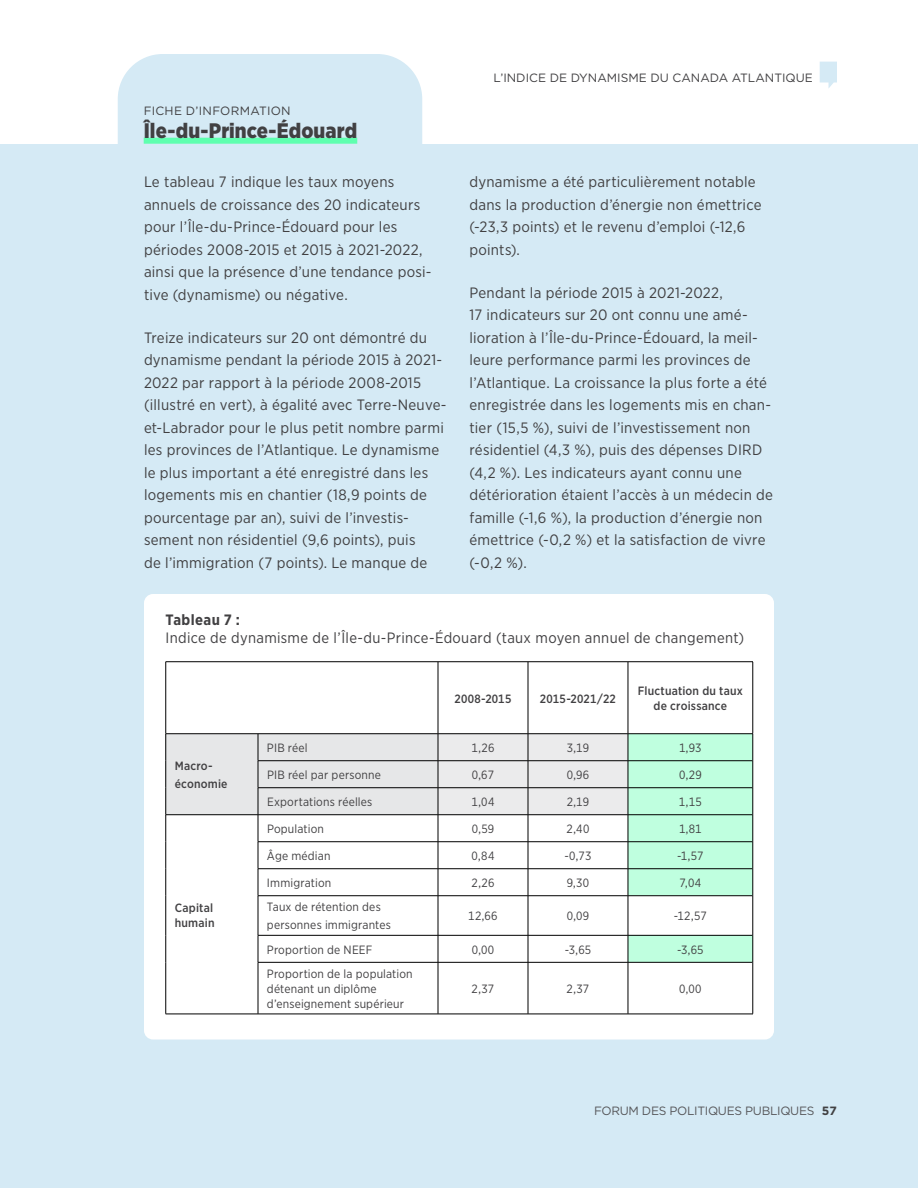
<style>
.page{position:relative;width:918px;height:1188px;background:#fff}
.page>*{position:absolute;margin:0;border:0;box-sizing:border-box;transform-origin:0 0}
.t1{font:900 21px "Gotham Narrow";letter-spacing:.005em;color:#414042}
.t2{font:15px/22.5px "Gotham Narrow";letter-spacing:.015em;color:#414042}
.t3{font:700 15px "Gotham Narrow";letter-spacing:.03em;color:#414042}
.t4{font:12px/15px "Gotham Narrow";letter-spacing:.015em;color:#414042}
.t5{font:500 12px/15px "Gotham Narrow";letter-spacing:.02em;color:#414042}
.t6{font:12px "Gotham";color:#414042}
.t7{font:12px "Gotham";letter-spacing:-.025em;color:#565659}
.t8{font:12px "Gotham";letter-spacing:.025em;color:#414042}
.s1{font-weight:700;color:#414042}
</style>
<div class="page">
<svg style="left:820px;top:62px;width:17px;height:26px"></svg>
<div style="left:0;top:144px;width:918px;height:1044px;background:#d5eaf5"></div>
<div style="left:118px;top:54px;width:304px;height:90px;background:#d5eaf5"></div>
<div style="left:144px;top:138px;width:213px;height:6px;background:#5fffaf"></div>
<div style="left:144px;top:594px;width:630px;height:446px;background:#fff;border-radius:9px"></div>
<div style="left:166px;top:734px;width:92px;height:81px;background:#e6e7e8"></div>
<svg style="left:166px;top:815px;width:587px;height:199px"></svg>
<div style="left:628px;top:935px;width:125px;height:27px;background:#bfffdf"></div>
<hr style="left:166px;top:661px;width:92px;height:1px;background:#000">
<hr style="left:165px;top:662px;width:1px;height:72px;background:#000">
<hr style="left:258px;top:661px;width:180px;height:1px;background:#000">
<hr style="left:438px;top:661px;width:90px;height:1px;background:#000">
<hr style="left:438px;top:662px;width:1px;height:72px;background:#000">
<hr style="left:528px;top:661px;width:100px;height:1px;background:#000">
<hr style="left:528px;top:662px;width:1px;height:72px;background:#000">
<hr style="left:628px;top:661px;width:125px;height:1px;background:#000">
<hr style="left:628px;top:662px;width:1px;height:72px;background:#000">
<hr style="left:753px;top:662px;width:1px;height:72px;background:#000">
<hr style="left:166px;top:733px;width:92px;height:1px;background:#000">
<hr style="left:258px;top:733px;width:180px;height:1px;background:#000">
<hr style="left:438px;top:733px;width:90px;height:1px;background:#000">
<hr style="left:528px;top:733px;width:100px;height:1px;background:#000">
<hr style="left:628px;top:733px;width:125px;height:1px;background:#000">
<hr style="left:528px;top:896px;width:1px;height:39px;background:#000">
<hr style="left:438px;top:935px;width:90px;height:1px;background:#000">
<hr style="left:528px;top:935px;width:100px;height:1px;background:#000">
<svg style="left:528px;top:936px;width:1px;height:26px"></svg>
<hr style="left:628px;top:935px;width:125px;height:1px;background:#000">
<hr style="left:438px;top:962px;width:90px;height:1px;background:#000">
<hr style="left:528px;top:962px;width:100px;height:1px;background:#000">
<hr style="left:528px;top:963px;width:1px;height:51px;background:#000">
<hr style="left:628px;top:962px;width:125px;height:1px;background:#000">
<hr style="left:438px;top:1014px;width:90px;height:1px;background:#000">
<hr style="left:528px;top:1014px;width:100px;height:1px;background:#000">
<hr style="left:628px;top:1014px;width:125px;height:1px;background:#000">
<hr style="left:628px;top:896px;width:1px;height:39px;background:#000">
<hr style="left:753px;top:896px;width:1px;height:39px;background:#000">
<svg style="left:628px;top:936px;width:1px;height:26px"></svg>
<svg style="left:753px;top:935px;width:1px;height:27px"></svg>
<hr style="left:628px;top:963px;width:1px;height:51px;background:#000">
<hr style="left:753px;top:962px;width:1px;height:52px;background:#000">
<hr style="left:166px;top:814px;width:92px;height:1px;background:#000">
<svg style="left:165px;top:734px;width:1px;height:162px"></svg>
<hr style="left:165px;top:896px;width:1px;height:39px;background:#000">
<svg style="left:165px;top:935px;width:1px;height:27px"></svg>
<hr style="left:165px;top:962px;width:1px;height:52px;background:#000">
<hr style="left:166px;top:1014px;width:92px;height:1px;background:#000">
<svg style="left:258px;top:734px;width:496px;height:162px"></svg>
<hr style="left:258px;top:895px;width:180px;height:1px;background:#000">
<hr style="left:258px;top:896px;width:1px;height:39px;background:#000">
<hr style="left:438px;top:896px;width:1px;height:39px;background:#000">
<hr style="left:258px;top:935px;width:180px;height:1px;background:#000">
<svg style="left:258px;top:936px;width:1px;height:26px"></svg>
<svg style="left:438px;top:936px;width:1px;height:26px"></svg>
<hr style="left:258px;top:962px;width:180px;height:1px;background:#000">
<hr style="left:258px;top:963px;width:1px;height:51px;background:#000">
<hr style="left:438px;top:963px;width:1px;height:51px;background:#000">
<hr style="left:258px;top:1014px;width:180px;height:1px;background:#000">
<p class="t8" style="left:144px;top:103px;width:149px">FICHE D’INFORMATION</p>
<h1 class="t1" style="left:144px;top:116px;width:215px">Île-du-Prince-Édouard</h1>
<p class="t2" style="left:144px;top:171px;width:289px">Le tableau 7 indique les taux moyens annuels de croissance des 20 indicateurs pour l’Île-du-Prince-Édouard pour les périodes 2008-2015 et 2015 à 2021-2022, ainsi que la présence d’une tendance posi&shy;tive (dynamisme) ou négative.</p>
<p class="t2" style="left:144px;top:326px;width:304px">Treize indicateurs sur 20 ont démontré du dynamisme pendant la période 2015 à 2021- 2022 par rapport à la période 2008-2015 (illustré en vert), à égalité avec Terre-Neuve&shy;et-Labrador pour le plus petit nombre parmi les provinces de l’Atlantique. Le dynamisme le plus important a été enregistré dans les logements mis en chantier (18,9 points de pourcentage par an), suivi de l’investis&shy;sement non résidentiel (9,6 points), puis<br>de l’immigration (7 points). Le manque de</p>
<p class="t6" style="left:493px;top:70px;width:321px">L’INDICE DE DYNAMISME DU CANADA ATLANTIQUE</p>
<p class="t2" style="left:470px;top:171px;width:294px">dynamisme a été particulièrement notable dans la production d’énergie non émettrice (-23,3 points) et le revenu d’emploi (-12,6 points).</p>
<p class="t2" style="left:470px;top:281px;width:305px">Pendant la période 2015 à 2021-2022,<br>17 indicateurs sur 20 ont connu une amé&shy;lioration à l’Île-du-Prince-Édouard, la meil&shy;leure performance parmi les provinces de l’Atlantique. La croissance la plus forte a été enregistrée dans les logements mis en chan&shy;tier (15,5 %), suivi de l’investissement non résidentiel (4,3 %), puis des dépenses DIRD (4,2 %). Les indicateurs ayant connu une détérioration étaient l’accès à un médecin de famille (-1,6 %), la production d’énergie non émettrice (-0,2 %) et la satisfaction de vivre (-0,2 %).</p>
<p class="t3" style="left:166px;top:610px;width:76px">Tableau 7 :</p>
<p class="t2" style="left:166px;top:627px;width:580px">Indice de dynamisme de l’Île-du-Prince-Édouard (taux moyen annuel de changement)</p>
<p class="t5" style="left:175px;top:757px;width:54px;line-height:18px">Macro&shy;économie</p>
<p class="t5" style="left:175px;top:900px;width:41px">Capital humain</p>
<p class="t5" style="left:455px;top:691px;width:58px">2008-2015</p>
<p class="t5" style="left:540px;top:691px;width:78px">2015-2021/22</p>
<p class="t5" style="left:638px;top:683px;width:107px;text-align:center">Fluctuation du taux de croissance</p>
<p class="t4" style="left:267px;top:740px;width:42px">PIB réel</p>
<p class="t4" style="left:472px;top:740px;width:24px">1,26</p>
<p class="t4" style="left:567px;top:740px;width:24px">3,19</p>
<p class="t4" style="left:679px;top:740px;width:24px">1,93</p>
<p class="t4" style="left:267px;top:767px;width:116px">PIB réel par personne</p>
<p class="t4" style="left:472px;top:767px;width:24px">0,67</p>
<p class="t4" style="left:567px;top:767px;width:24px">0,96</p>
<p class="t4" style="left:679px;top:767px;width:24px">0,29</p>
<p class="t4" style="left:267px;top:794px;width:107px">Exportations réelles</p>
<p class="t4" style="left:472px;top:794px;width:24px">1,04</p>
<p class="t4" style="left:567px;top:794px;width:24px">2,19</p>
<p class="t4" style="left:679px;top:794px;width:24px">1,15</p>
<p class="t4" style="left:267px;top:821px;width:58px">Population</p>
<p class="t4" style="left:472px;top:821px;width:24px">0,59</p>
<p class="t4" style="left:567px;top:821px;width:24px">2,40</p>
<p class="t4" style="left:679px;top:821px;width:24px">1,81</p>
<p class="t4" style="left:267px;top:848px;width:65px">Âge médian</p>
<p class="t4" style="left:472px;top:848px;width:24px">0,84</p>
<p class="t4" style="left:564px;top:848px;width:29px">-0,73</p>
<p class="t4" style="left:677px;top:848px;width:28px">-1,57</p>
<p class="t4" style="left:267px;top:875px;width:66px">Immigration</p>
<p class="t4" style="left:472px;top:875px;width:24px">2,26</p>
<p class="t4" style="left:567px;top:875px;width:24px">9,30</p>
<p class="t4" style="left:680px;top:875px;width:23px">7,04</p>
<p class="t4" style="left:267px;top:898px;width:125px;line-height:18px">Taux de rétention des personnes immigrantes</p>
<p class="t4" style="left:468px;top:908px;width:31px">12,66</p>
<p class="t4" style="left:567px;top:908px;width:24px">0,09</p>
<p class="t4" style="left:674px;top:908px;width:34px">-12,57</p>
<p class="t4" style="left:267px;top:942px;width:107px">Proportion de NEEF</p>
<p class="t4" style="left:472px;top:942px;width:24px">0,00</p>
<p class="t4" style="left:565px;top:942px;width:28px">-3,65</p>
<p class="t4" style="left:677px;top:942px;width:28px">-3,65</p>
<p class="t4" style="left:267px;top:966px;width:147px">Proportion de la population détenant un diplôme d’enseignement supérieur</p>
<p class="t4" style="left:472px;top:981px;width:24px">2,37</p>
<p class="t4" style="left:567px;top:981px;width:24px">2,37</p>
<p class="t4" style="left:679px;top:981px;width:24px">0,00</p>
<p class="t7" style="left:594px;top:1103px;width:244px">FORUM DES POLITIQUES PUBLIQUES <span class="s1">57</span></p>
</div>
